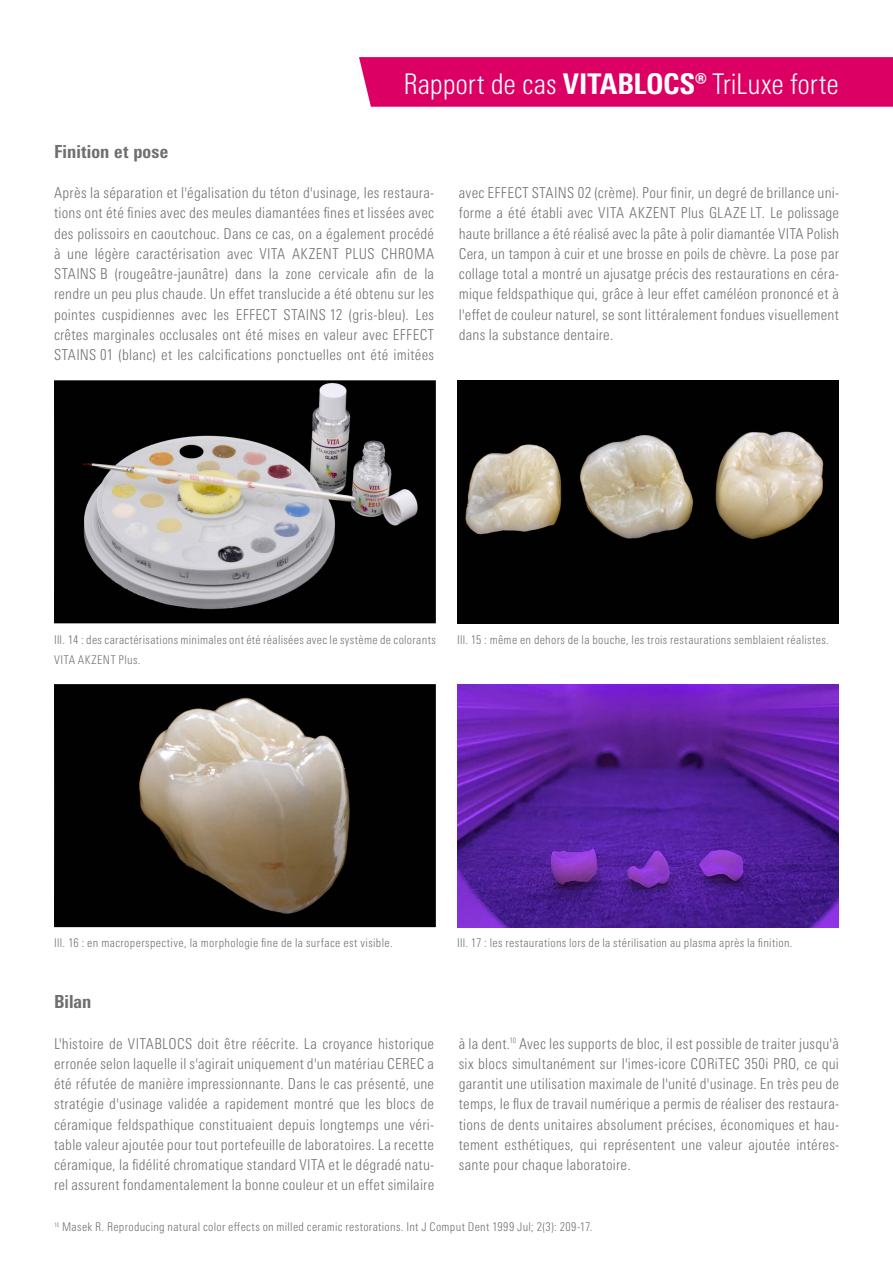
<style>
.page{position:relative;width:893px;height:1263px;background:#fff}
.page>*{position:absolute;margin:0;border:0;box-sizing:border-box;transform-origin:0 0}
.t1{font:300 condensed 28.5px "Univers Next Pro";letter-spacing:-.005em;color:#fff}
.t2{font:800 condensed 18px "Univers Next Pro";letter-spacing:.005em;color:#6f6f6e}
.t3{font:300 condensed 15px/20.2px "Univers Next Pro";letter-spacing:.015em;color:#6f6f6e;text-align:justify}
.t4{font:300 condensed 12px/20.2px "Univers Next Pro";letter-spacing:.03em;color:#6f6f6e}
.s1{font-weight:800}
</style>
<div class="page">
<div style="left:359px;top:57px;width:534px;height:50px;background:#dd0064"></div>
<img style="left:457px;top:684px;width:382px;height:243px">
<img style="left:457px;top:380px;width:382px;height:243px">
<img style="left:54px;top:684px;width:382px;height:243px">
<img style="left:54px;top:380px;width:382px;height:243px">
<h1 class="t1" style="left:403px;top:67px;width:437px">Rapport de cas <span class="s1">VITABLOCS®</span> TriLuxe forte</h1>
<p class="t2" style="left:54px;top:140px;width:116px">Finition et pose</p>
<p class="t3" style="left:54px;top:183px;width:382px">Après la séparation et l'égalisation du téton d'usinage, les restaura&shy;tions ont été finies avec des meules diamantées fines et lissées avec des polissoirs en caoutchouc. Dans ce cas, on a également procédé à une légère caractérisation avec VITA AKZENT PLUS CHROMA STAINS B (rougeâtre-jaunâtre) dans la zone cervicale afin de la rendre un peu plus chaude. Un effet translucide a été obtenu sur les pointes cuspidiennes avec les EFFECT STAINS 12 (gris-bleu). Les crêtes marginales occlusales ont été mises en valeur avec EFFECT STAINS 01 (blanc) et les calcifications ponctuelles ont été imitées</p>
<p class="t3" style="left:459px;top:183px;width:382px">avec EFFECT STAINS 02 (crème). Pour finir, un degré de brillance uni&shy;forme a été établi avec VITA AKZENT Plus GLAZE LT. Le polissage haute brillance a été réalisé avec la pâte à polir diamantée VITA Polish Cera, un tampon à cuir et une brosse en poils de chèvre. La pose par collage total a montré un ajusatge précis des restaurations en céra&shy;mique feldspathique qui, grâce à leur effet caméléon prononcé et à l'effet de couleur naturel, se sont littéralement fondues visuellement dans la substance dentaire.</p>
<p class="t4" style="left:54px;top:629px;width:383px">Ill. 14 : des caractérisations minimales ont été réalisées avec le système de colorants<br>VITA AKZENT Plus.</p>
<p class="t4" style="left:457px;top:629px;width:373px">Ill. 15 : même en dehors de la bouche, les trois restaurations semblaient réalistes.</p>
<p class="t4" style="left:54px;top:933px;width:340px">Ill. 16 : en macroperspective, la morphologie fine de la surface est visible.</p>
<p class="t4" style="left:457px;top:933px;width:337px">Ill. 17 : les restaurations lors de la stérilisation au plasma après la finition.</p>
<p class="t2" style="left:54px;top:991px;width:39px">Bilan</p>
<p class="t3" style="left:54px;top:1033px;width:382px">L'histoire de VITABLOCS doit être réécrite. La croyance historique erronée selon laquelle il s'agirait uniquement d'un matériau CEREC a été réfutée de manière impressionnante. Dans le cas présenté, une stratégie d'usinage validée a rapidement montré que les blocs de céramique feldspathique constituaient depuis longtemps une véri&shy;table valeur ajoutée pour tout portefeuille de laboratoires. La recette céramique, la fidélité chromatique standard VITA et le dégradé natu&shy;rel assurent fondamentalement la bonne couleur et un effet similaire</p>
<p class="t3" style="left:459px;top:1033px;width:382px">à la dent.<sup>10</sup> Avec les supports de bloc, il est possible de traiter jusqu'à six blocs simultanément sur l'imes-icore CORiTEC 350i PRO, ce qui garantit une utilisation maximale de l'unité d'usinage. En très peu de temps, le flux de travail numérique a permis de réaliser des restaura&shy;tions de dents unitaires absolument précises, économiques et hau&shy;tement esthétiques, qui représentent une valeur ajoutée intéres&shy;sante pour chaque laboratoire.</p>
<p class="t4" style="left:54px;top:1216px;width:540px"><sup>10</sup> Masek R. Reproducing natural color effects on milled ceramic restorations. Int J Comput Dent 1999 Jul; 2(3): 209-17.</p>
</div>
